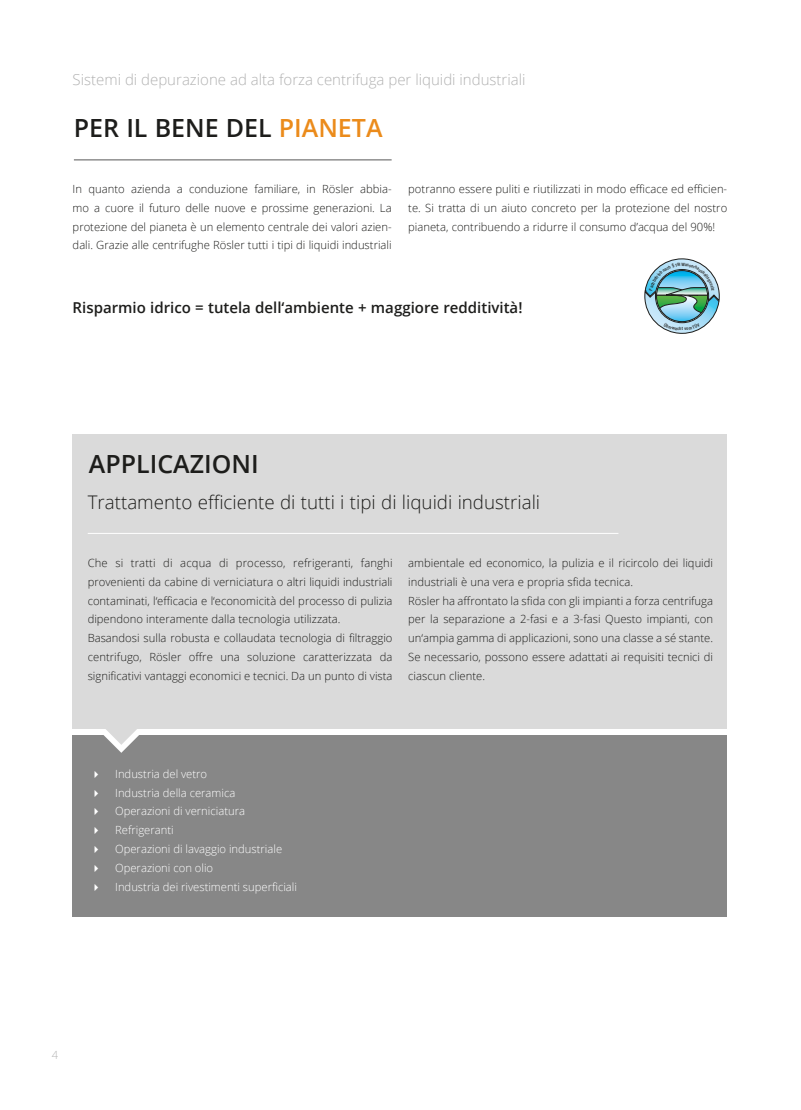
<style>
.page{position:relative;width:801px;height:1110px;background:#fff}
.page>*{position:absolute;margin:0;border:0;box-sizing:border-box;transform-origin:0 0}
.t1{font:600 25px "Open Sans";color:#1d1d1b}
.t2{font:300 18.75px "Open Sans";color:#1d1d1b}
.t3{font:300 15px "Open Sans";color:#b2b2b2}
.t4{font:600 15px "Open Sans";color:#1d1d1b}
.t5{font:300 11.25px/18.8px "Open Sans";color:#1d1d1b;text-align:justify}
.t6{font:300 11.25px "Open Sans";color:#fff}
.t7{font:300 11.25px "Open Sans";color:#b2b2b2}
.s1{color:#eb8b1b}
</style>
<div class="page">
<div style="left:73px;top:734px;width:654px;height:182px;background:#878787"></div>
<div style="left:73px;top:434px;width:654px;height:294px;background:#dadada"></div>
<svg style="left:103px;top:728px;width:37px;height:24px"></svg>
<hr style="left:74px;top:159px;width:318px;height:1px;background:#575756">
<hr style="left:88px;top:533px;width:530px;height:1px;background:#fff">
<svg style="left:644px;top:258px;width:75px;height:75px"></svg>
<p class="t3" style="left:73px;top:69px;width:454px">Sistemi di depurazione ad alta forza centrifuga per liquidi industriali</p>
<p class="t1" style="left:74px;top:111px;width:310px">PER IL BENE DEL <span class="s1">PIANETA</span></p>
<p class="t5" style="left:73px;top:179px;width:320px">In quanto azienda a conduzione familiare, in Rösler abbia&shy;mo a cuore il futuro delle nuove e prossime generazioni. La protezione del pianeta è un elemento centrale dei valori azien&shy;dali. Grazie alle centrifughe Rösler tutti i tipi di liquidi industriali</p>
<p class="t5" style="left:408px;top:179px;width:320px">potranno essere puliti e riutilizzati in modo efficace ed efficien&shy;te. Si tratta di un aiuto concreto per la protezione del nostro pianeta, contribuendo a ridurre il consumo d’acqua del 90%!</p>
<p class="t4" style="left:73px;top:297px;width:451px">Risparmio idrico = tutela dell‘ambiente + maggiore redditività!</p>
<p class="t1" style="left:89px;top:447px;width:171px">APPLICAZIONI</p>
<p class="t2" style="left:88px;top:489px;width:454px">Trattamento efficiente di tutti i tipi di liquidi industriali</p>
<p class="t5" style="left:88px;top:553px;width:306px">Che si tratti di acqua di processo, refrigeranti, fanghi provenienti da cabine di verniciatura o altri liquidi industriali contaminati, l‘efficacia e l‘economicità del processo di pulizia dipendono interamente dalla tecnologia utilizzata.</p>
<p class="t5" style="left:88px;top:628px;width:306px">Basandosi sulla robusta e collaudata tecnologia di filtraggio centrifugo, Rösler offre una soluzione caratterizzata da significativi vantaggi economici e tecnici. Da un punto di vista</p>
<p class="t5" style="left:408px;top:553px;width:306px">ambientale ed economico, la pulizia e il ricircolo dei liquidi industriali è una vera e propria sfida tecnica.</p>
<p class="t5" style="left:408px;top:590px;width:306px">Rösler ha affrontato la sfida con gli impianti a forza centrifuga per la separazione a 2-fasi e a 3-fasi Questo impianti, con un‘ampia gamma di applicazioni, sono una classe a sé stante.<br>Se necessario, possono essere adattati ai requisiti tecnici di ciascun cliente.</p>
<p class="t6" style="left:115px;top:765px;width:94px">Industria del vetro</p>
<p class="t6" style="left:115px;top:784px;width:122px">Industria della ceramica</p>
<p class="t6" style="left:115px;top:803px;width:131px">Operazioni di verniciatura</p>
<p class="t6" style="left:115px;top:822px;width:60px">Refrigeranti</p>
<p class="t6" style="left:115px;top:840px;width:168px">Operazioni di lavaggio industriale</p>
<p class="t6" style="left:115px;top:859px;width:99px">Operazioni con olio</p>
<p class="t6" style="left:115px;top:878px;width:183px">Industria dei rivestimenti superficiali</p>
<p class="t7" style="left:52px;top:1047px;width:8px">4</p>
</div>
